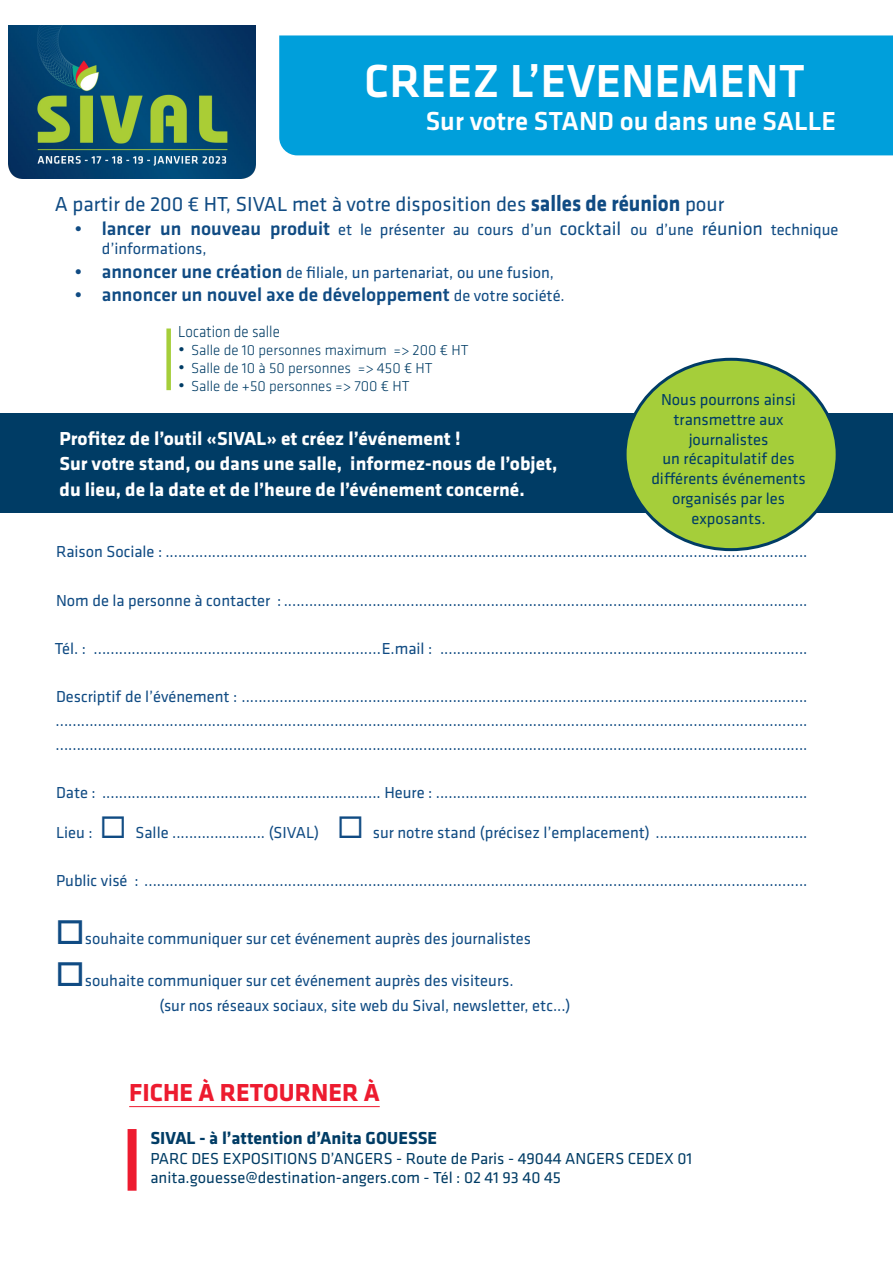
<style>
.page{position:relative;width:893px;height:1263px;background:#fff}
.page>*{position:absolute;margin:0;border:0;box-sizing:border-box;transform-origin:0 0}
.t1{font:500 48px "Klavika";color:#fff}
.t2{font:500 27px "Klavika";color:#fff}
.t3{font:700 25.5px "Klavika";color:#ed1b2f}
.t4{font:21px "Klavika";color:#104b83}
.t5{font:700 19.5px "Klavika";color:#fff}
.t6{font:500 19.5px "Klavika";color:#104b83}
.t7{font:700 18px "Klavika";color:#003c65}
.t8{font:16.5px/19.8px "Klavika";color:#104b83}
.t9{font:16.5px/19.8px "Klavika";color:#003c65;text-align:center}
.t10{font:300 16.5px "Klavika";color:#003c65;scale:.91 1}
.t11{font:300 15px "Klavika";color:#003c65}
.s1{font-weight:700;font-size:23.1px}
.s2{font-weight:500;font-size:19.5px}
.s3{font-size:19.5px}
.s4{font-weight:400;font-size:16.5px}
.s5{font-size:18px}
</style>
<div class="page">
<div style="left:0;top:413px;width:893px;height:99px;background:#003c65"></div>
<div style="left:279px;top:35px;width:614px;height:120px;background:#009fdb"></div>
<img style="left:9px;top:25px;width:246px;height:153px">
<hr style="left:129px;top:1106px;width:251px;height:1px;background:#ed1b2f">
<div style="left:625px;top:359px;width:212px;height:191px;background:#a5ce3a;border-radius:50%"></div>
<div style="left:128px;top:1129px;width:9px;height:62px;background:#ed1b2f"></div>
<div style="left:166px;top:328px;width:5px;height:62px;background:#a5ce3a"></div>
<p class="t1" style="left:364px;top:55px;width:442px">CREEZ L’EVENEMENT</p>
<p class="t2" style="left:426px;top:106px;width:412px">Sur votre STAND ou dans une SALLE</p>
<p class="t4" style="left:55px;top:193px;width:671px">A partir de 200 € HT, SIVAL met à votre disposition des <span class="s1">salles de réunion</span> pour</p>
<p class="t8" style="left:102px;top:220px;width:738px;text-indent:-27px"><span class="s2">• lancer un nouveau produit</span> et le présenter au cours d’un <span class="s3">cocktail</span> ou d’une <span class="s3">réunion</span> technique d’informations,</p>
<p class="t8" style="left:75px;top:263px;width:481px"><span class="s2">• annoncer une création</span> de filiale, un partenariat, ou une fusion,</p>
<p class="t6" style="left:75px;top:284px;width:492px">• annoncer un nouvel axe de développement <span class="s4">de votre société.</span></p>
<p class="t10" style="left:178px;top:323px;width:113px">Location de salle</p>
<p class="t11" style="left:178px;top:342px;width:292px"><span class="s5">•</span> Salle de 10 personnes maximum =&gt; 200 € HT</p>
<p class="t11" style="left:178px;top:360px;width:256px"><span class="s5">•</span> Salle de 10 à 50 personnes =&gt; 450 € HT</p>
<p class="t11" style="left:178px;top:378px;width:233px"><span class="s5">•</span> Salle de +50 personnes =&gt; 700 € HT</p>
<p class="t9" style="left:661px;top:390px;width:136px">Nous pourrons ainsi transmettre aux journalistes</p>
<p class="t9" style="left:651px;top:449px;width:156px">un récapitulatif des différents événements organisés par les exposants.</p>
<p class="t5" style="left:60px;top:427px;width:402px">Profitez de l’outil «SIVAL» et créez l’événement !</p>
<p class="t5" style="left:60px;top:453px;width:499px">Sur votre stand, ou dans une salle, informez-nous de l’objet,</p>
<p class="t5" style="left:60px;top:478px;width:467px">du lieu, de la date et de l’heure de l’événement concerné.</p>
<p class="t8" style="left:56px;top:542px;width:753px">Raison Sociale : ........................................................................................................................................................</p>
<p class="t8" style="left:56px;top:590px;width:753px">Nom de la personne à contacter : ............................................................................................................................</p>
<p class="t8" style="left:55px;top:639px;width:754px">Tél. : ....................................................................E.mail : .......................................................................................</p>
<p class="t8" style="left:56px;top:687px;width:753px">Descriptif de l’événement : ......................................................................................................................................</p>
<p class="t8" style="left:56px;top:711px;width:753px">..................................................................................................................................................................................</p>
<p class="t8" style="left:56px;top:735px;width:753px">..................................................................................................................................................................................</p>
<p class="t8" style="left:56px;top:783px;width:753px">Date : .................................................................. Heure : ........................................................................................</p>
<p class="t8" style="left:56px;top:823px;width:753px">Lieu : ◻ Salle ...................... (SIVAL) ◻ sur notre stand (précisez l’emplacement) ....................................</p>
<p class="t8" style="left:56px;top:871px;width:753px">Public visé : .............................................................................................................................................................</p>
<p class="t8" style="left:56px;top:929px;width:477px">□souhaite communiquer sur cet événement auprès des journalistes</p>
<p class="t8" style="left:56px;top:971px;width:459px">□souhaite communiquer sur cet événement auprès des visiteurs.</p>
<p class="t8" style="left:159px;top:995px;width:413px">(sur nos réseaux sociaux, site web du Sival, newsletter, etc...)</p>
<p class="t3" style="left:129px;top:1078px;width:252px">FICHE À RETOURNER À</p>
<p class="t7" style="left:150px;top:1128px;width:288px">SIVAL - à l’attention d’Anita GOUESSE</p>
<p class="t9" style="left:150px;top:1148px;width:543px">PARC DES EXPOSITIONS D’ANGERS - Route de Paris - 49044 ANGERS CEDEX 01</p>
<p class="t9" style="left:150px;top:1168px;width:412px">anita.gouesse@destination-angers.com - Tél : 02 41 93 40 45</p>
</div>
